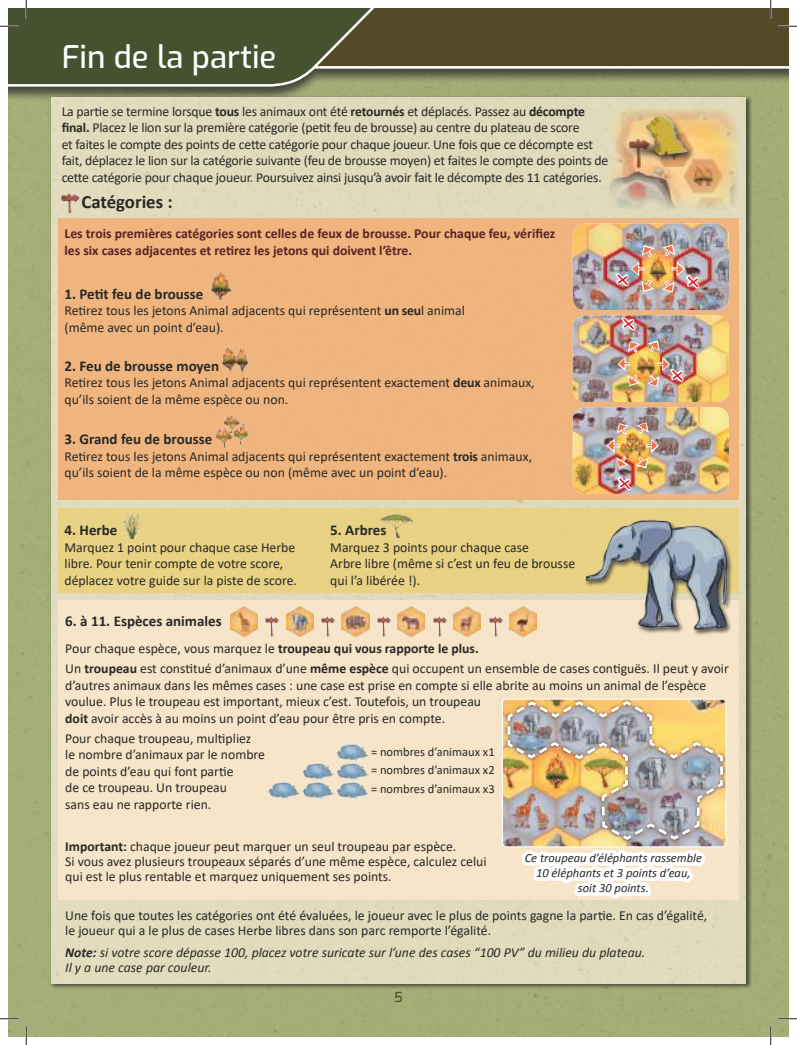
<style>
.page{position:relative;width:797px;height:1045px;background:#fff}
.page>*{position:absolute;margin:0;border:0;box-sizing:border-box;transform-origin:0 0}
.t1{font:500 31.25px "Exo";color:#fff}
.t2{font:19.25px "Minion Pro";color:#ec7444}
.t3{font:700 18.75px "Calibri";color:#282827}
.t4{font:18.38px "Minion Pro";color:#ec7444}
.t5{font:700 15px "Calibri";color:#282827}
.t6{font:13.75px/16.5px "Calibri";color:#282827}
.t7{font:700 13.75px/16.5px "Calibri";color:#572424}
.t8{font:italic 13.75px/15px "Calibri";color:#282827}
.t9{font:500 13.75px "Exo";color:#45512f}
.t10{font:italic 12.5px/15px "Calibri";color:#282827;text-align:center}
.t11{font:12.5px/18.5px "Calibri";color:#282827;text-align:justify}
.s1{font-weight:700}
</style>
<div class="page">
<div style="left:9px;top:9px;width:779px;height:1027px;background:#a4ad77"></div>
<div style="left:9px;top:9px;width:779px;height:92px;background:#282827;opacity:.75"></div>
<div style="left:401px;top:9px;width:387px;height:60px;background:#554a28"></div>
<div style="left:51px;top:97px;width:695px;height:886px;background:#e1dbbd"></div>
<div style="left:58px;top:218px;width:680px;height:281px;background:#f0b47e"></div>
<div style="left:58px;top:508px;width:680px;height:84px;background:#e8d283"></div>
<div style="left:58px;top:600px;width:680px;height:299px;background:#f6e5c9"></div>
<img style="left:572px;top:407px;width:157px;height:76px">
<img style="left:121px;top:513px;width:23px;height:27px">
<img style="left:379px;top:514px;width:34px;height:25px">
<img style="left:54px;top:190px;width:32px;height:23px">
<img style="left:572px;top:315px;width:157px;height:87px">
<img style="left:572px;top:483px;width:172px;height:172px">
<img style="left:608px;top:107px;width:130px;height:102px">
<div style="left:620px;top:114px;width:76px;height:51px;background:#282827;opacity:.75"></div>
<img style="left:617px;top:116px;width:74px;height:44px">
<img style="left:453px;top:606px;width:27px;height:31px">
<img style="left:397px;top:606px;width:28px;height:31px">
<img style="left:342px;top:606px;width:27px;height:31px">
<img style="left:286px;top:606px;width:27px;height:31px">
<img style="left:230px;top:606px;width:27px;height:31px">
<img style="left:509px;top:606px;width:27px;height:31px">
<img style="left:265px;top:616px;width:14px;height:21px">
<img style="left:321px;top:616px;width:14px;height:21px">
<img style="left:377px;top:616px;width:14px;height:21px">
<img style="left:433px;top:616px;width:14px;height:21px">
<img style="left:489px;top:616px;width:14px;height:21px">
<div style="left:503px;top:697px;width:224px;height:146px;background:#282827;opacity:.75"></div>
<img style="left:506px;top:699px;width:218px;height:142px">
<img style="left:572px;top:223px;width:157px;height:87px">
<img style="left:210px;top:267px;width:22px;height:34px">
<img style="left:221px;top:344px;width:28px;height:27px">
<img style="left:215px;top:414px;width:34px;height:34px">
<svg style="left:522px;top:850px;width:183px;height:48px;fill:#fff"></svg>
<img style="left:339px;top:788px;width:30px;height:11px">
<img style="left:304px;top:788px;width:35px;height:11px">
<img style="left:268px;top:781px;width:36px;height:18px">
<img style="left:339px;top:769px;width:30px;height:19px">
<img style="left:295px;top:763px;width:44px;height:25px">
<img style="left:330px;top:743px;width:39px;height:26px">
<svg style="left:778px;top:25px;width:19px;height:2px"></svg>
<svg style="left:0;top:1018px;width:19px;height:1px"></svg>
<svg style="left:778px;top:1018px;width:19px;height:1px"></svg>
<svg style="left:0;top:0;width:401px;height:89px;background:#626a4d"></svg>
<svg style="left:25px;top:1026px;width:2px;height:19px"></svg>
<svg style="left:770px;top:0;width:1px;height:19px"></svg>
<svg style="left:770px;top:1026px;width:1px;height:19px"></svg>
<img style="left:606px;top:225px;width:94px;height:267px">
<h1 class="t1" style="left:62px;top:34px;width:216px">Fin de la partie</h1>
<p class="t6" style="left:62px;top:103px;width:548px">La partie se termine lorsque <span class="s1">tous</span> les animaux ont été <span class="s1">retournés</span> et déplacés. Passez au <span class="s1">décompte final.</span> Placez le lion sur la première catégorie (petit feu de brousse) au centre du plateau de score<br>et faites le compte des points de cette catégorie pour chaque joueur. Une fois que ce décompte est fait, déplacez le lion sur la catégorie suivante (feu de brousse moyen) et faites le compte des points de cette catégorie pour chaque joueur. Poursuivez ainsi jusqu’à avoir fait le décompte des 11 catégories.</p>
<h3 class="t3" style="left:81px;top:190px;width:93px">Catégories :</h3>
<p class="t7" style="left:65px;top:226px;width:492px">Les trois premières catégories sont celles de feux de brousse. Pour chaque feu, vérifiez les six cases adjacentes et retirez les jetons qui doivent l’être.</p>
<p class="t5" style="left:65px;top:284px;width:140px">1. Petit feu de brousse</p>
<p class="t6" style="left:65px;top:302px;width:402px">Retirez tous les jetons Animal adjacents qui représentent <span class="s1">un seu</span>l animal (même avec un point d’eau).</p>
<p class="t5" style="left:65px;top:356px;width:156px">2. Feu de brousse moyen</p>
<p class="t6" style="left:65px;top:374px;width:471px">Retirez tous les jetons Animal adjacents qui représentent exactement <span class="s1">deux</span> animaux, qu’ils soient de la même espèce ou non.</p>
<p class="t5" style="left:65px;top:430px;width:149px">3. Grand feu de brousse</p>
<p class="t6" style="left:65px;top:448px;width:469px">Retirez tous les jetons Animal adjacents qui représentent exactement <span class="s1">trois</span> animaux, qu’ils soient de la même espèce ou non (même avec un point d’eau).</p>
<p class="t5" style="left:65px;top:521px;width:54px">4. Herbe</p>
<p class="t6" style="left:65px;top:538px;width:234px">Marquez 1 point pour chaque case Herbe libre. Pour tenir compte de votre score, déplacez votre guide sur la piste de score.</p>
<p class="t5" style="left:330px;top:521px;width:58px">5. Arbres</p>
<p class="t6" style="left:330px;top:538px;width:246px">Marquez 3 points pour chaque case<br>Arbre libre (même si c’est un feu de brousse qui l’a libérée !).</p>
<h2 class="t2" style="left:644px;top:283px;width:14px;rotate:-180deg">→</h2>
<h2 class="t2" style="left:672px;top:255px;width:14px">→</h2>
<h3 class="t4" style="left:630px;top:377px;width:13px;rotate:-180deg">→</h3>
<h3 class="t4" style="left:657px;top:350px;width:13px">→</h3>
<h3 class="t4" style="left:619px;top:459px;width:13px;rotate:-180deg">→</h3>
<h3 class="t4" style="left:646px;top:432px;width:13px">→</h3>
<p class="t5" style="left:65px;top:611px;width:158px">6. à 11. Espèces animales</p>
<p class="t6" style="left:65px;top:638px;width:665px;line-height:20px">Pour chaque espèce, vous marquez le <span class="s1">troupeau qui vous rapporte le plus.<br></span>Un <span class="s1">troupeau</span> est constitué d’animaux d’une <span class="s1">même espèce</span> qui occupent un ensemble de cases contiguës. Il peut y avoir</p>
<p class="t6" style="left:65px;top:676px;width:642px">d’autres animaux dans les mêmes cases : une case est prise en compte si elle abrite au moins un animal de l’espèce voulue. Plus le troupeau est important, mieux c’est. Toutefois, un troupeau<br><span class="s1">doit</span> avoir accès à au moins un point d’eau pour être pris en compte.</p>
<p class="t6" style="left:65px;top:729px;width:201px">Pour chaque troupeau, multipliez<br>le nombre d’animaux par le nombre de points d’eau qui font partie<br>de ce troupeau. Un troupeau<br>sans eau ne rapporte rien.</p>
<p class="t6" style="left:65px;top:838px;width:423px;line-height:15px"><span class="s1">Important:</span> chaque joueur peut marquer un seul troupeau par espèce.<br>Si vous avez plusieurs troupeaux séparés d’une même espèce, calculez celui qui est le plus rentable et marquez uniquement ses points.</p>
<p class="t11" style="left:371px;top:742px;width:125px">= nombres d’animaux x1 = nombres d’animaux x2 = nombres d’animaux x3</p>
<p class="t10" style="left:524px;top:850px;width:179px">Ce troupeau d’éléphants rassemble<br>10 éléphants et 3 points d’eau,<br>soit 30 points.</p>
<p class="t6" style="left:65px;top:907px;width:643px;line-height:15px">Une fois que toutes les catégories ont été évaluées, le joueur avec le plus de points gagne la partie. En cas d’égalité, le joueur qui a le plus de cases Herbe libres dans son parc remporte l’égalité.</p>
<p class="t8" style="left:65px;top:944px;width:581px"><span class="s1">Note:</span> si votre score dépasse 100, placez votre suricate sur l’une des cases “100 PV” du milieu du plateau.<br>Il y a une case par couleur.</p>
<p class="t9" style="left:394px;top:986px;width:10px">5</p>
</div>
